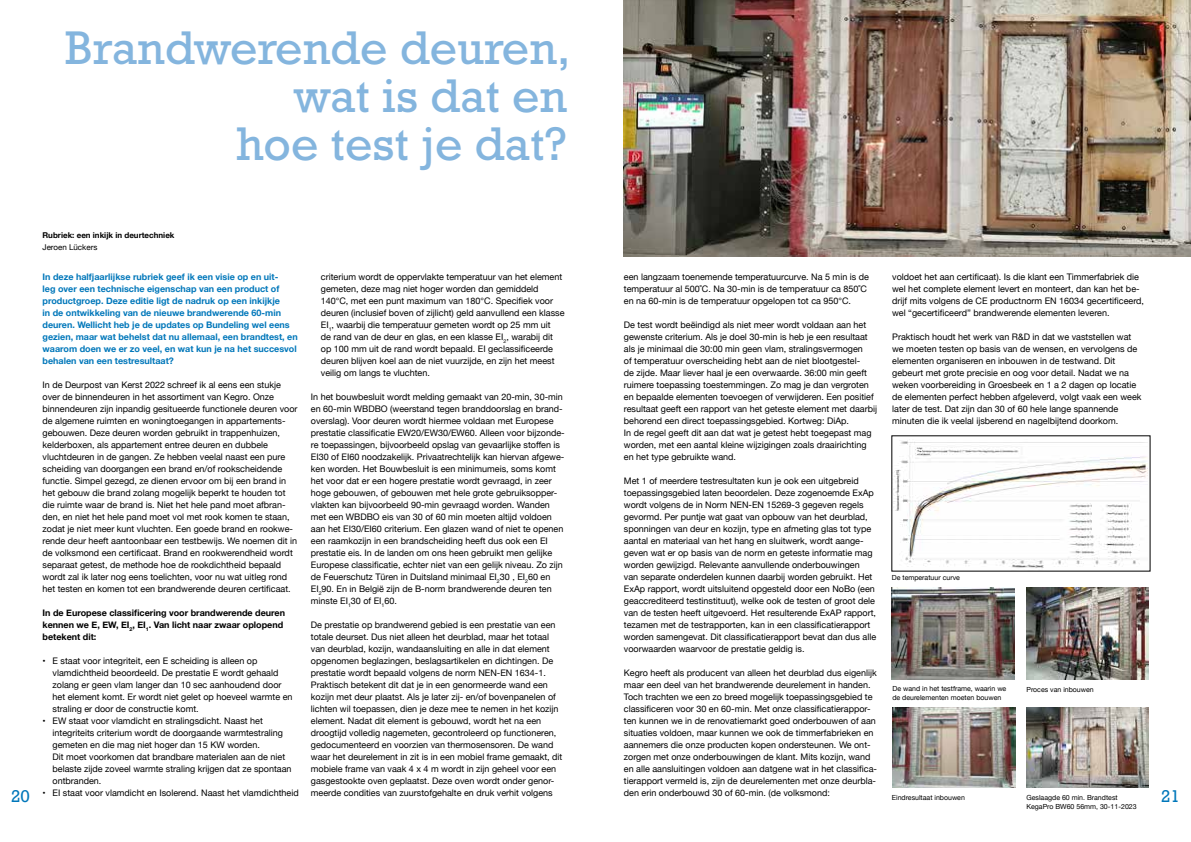
<style>
.page{position:relative;width:1191px;height:842px;background:#fff}
.page>*{position:absolute;margin:0;border:0;box-sizing:border-box;transform-origin:0 0}
.t1{font:48px/48px "Rockwell Std";color:#84b5de;text-align:right}
.t2{font:16px "Rockwell";color:#0077ba}
.t3{font:9px/12px "Helvetica Neue";color:#000}
.t4{font:700 9px/12px "Helvetica Neue";color:#0077ba}
.t5{font:700 9px/12px "Helvetica Neue";color:#000}
.t6{font:700 8px "Helvetica Neue";color:#000}
.t7{font:8px "Helvetica Neue";color:#000}
.t8{font:7px/9px "Helvetica Neue";color:#000}
</style>
<div class="page">
<img style="left:624px;top:0;width:567px;height:256px">
<img style="left:893px;top:441px;width:255px;height:127px">
<img style="left:1026px;top:588px;width:122px;height:91px">
<img style="left:891px;top:588px;width:123px;height:91px">
<img style="left:893px;top:708px;width:122px;height:80px">
<img style="left:1026px;top:708px;width:122px;height:80px">
<h1 class="t1" style="left:65px;top:24px;width:507px">Brandwerende deuren, wat is dat en<br>hoe test je dat?</h1>
<h2 class="t2" style="left:11px;top:787px;width:20px">20</h2>
<p class="t6" style="left:43px;top:229px;width:133px">Rubriek: een inkijk in deurtechniek</p>
<p class="t7" style="left:43px;top:242px;width:56px">Jeroen Lückers</p>
<p class="t4" style="left:43px;top:271px;width:257px">In deze halfjaarlijkse rubriek geef ik een visie op en uit-<br>leg over een technische eigenschap van een product of productgroep. Deze editie ligt de nadruk op een inkijkje<br>in de ontwikkeling van de nieuwe brandwerende 60-min deuren. Wellicht heb je de updates op Bundeling wel eens gezien, maar wat behelst dat nu allemaal, een brandtest, en waarom doen we er zo veel, en wat kun je na het succesvol behalen van een testresultaat?</p>
<p class="t3" style="left:43px;top:380px;width:256px">In de Deurpost van Kerst 2022 schreef ik al eens een stukje over de binnendeuren in het assortiment van Kegro. Onze binnendeuren zijn inpandig gesitueerde functionele deuren voor de algemene ruimten en woningtoegangen in appartements&shy;gebouwen. Deze deuren worden gebruikt in trappenhuizen, kelderboxen, als appartement entree deuren en dubbele vluchtdeuren in de gangen. Ze hebben veelal naast een pure scheiding van doorgangen een brand en/of rookscheidende functie. Simpel gezegd, ze dienen ervoor om bij een brand in het gebouw die brand zolang mogelijk beperkt te houden tot die ruimte waar de brand is. Niet het hele pand moet afbran&shy;den, en niet het hele pand moet vol met rook komen te staan, zodat je niet meer kunt vluchten. Een goede brand en rookwe&shy;rende deur heeft aantoonbaar een testbewijs. We noemen dit in de volksmond een certificaat. Brand en rookwerendheid wordt separaat getest, de methode hoe de rookdichtheid bepaald wordt zal ik later nog eens toelichten, voor nu wat uitleg rond het testen en komen tot een brandwerende deuren certificaat.</p>
<p class="t5" style="left:43px;top:607px;width:244px">In de Europese classificering voor brandwerende deuren kennen we E, EW, EI<sub>2</sub>, EI<sub>1</sub>. Van licht naar zwaar oplopend betekent dit:</p>
<p class="t3" style="left:53px;top:656px;width:241px;text-indent:-10px">• E staat voor integriteit, een E scheiding is alleen op vlamdichtheid beoordeeld. De prestatie E wordt gehaald zolang er geen vlam langer dan 10 sec aanhoudend door het element komt. Er wordt niet gelet op hoeveel warmte en straling er door de constructie komt.</p>
<p class="t3" style="left:53px;top:716px;width:240px;text-indent:-10px">• EW staat voor vlamdicht en stralingsdicht. Naast het integriteits criterium wordt de doorgaande warmtestraling gemeten en die mag niet hoger dan 15 KW worden.<br>Dit moet voorkomen dat brandbare materialen aan de niet belaste zijde zoveel warmte straling krijgen dat ze spontaan ontbranden.</p>
<p class="t3" style="left:43px;top:788px;width:258px">• EI staat voor vlamdicht en Isolerend. Naast het vlamdichtheid</p>
<p class="t3" style="left:321px;top:272px;width:245px">criterium wordt de oppervlakte temperatuur van het element gemeten, deze mag niet hoger worden dan gemiddeld 140°C, met een punt maximum van 180°C. Specifiek voor deuren (inclusief boven of zijlicht) geld aanvullend een klasse EI<sub>1</sub>, waarbij die temperatuur gemeten wordt op 25 mm uit<br>de rand van de deur en glas, en een klasse EI<sub>2</sub>, warabij dit op 100 mm uit de rand wordt bepaald. EI geclassificeerde deuren blijven koel aan de niet vuurzijde, en zijn het meest veilig om langs te vluchten.</p>
<p class="t3" style="left:311px;top:392px;width:255px">In het bouwbesluit wordt melding gemaakt van 20-min, 30-min en 60-min WBDBO (weerstand tegen branddoorslag en brand&shy;overslag). Voor deuren wordt hiermee voldaan met Europese prestatie classificatie EW20/EW30/EW60. Alleen voor bijzonde&shy;re toepassingen, bijvoorbeeld opslag van gevaarlijke stoffen is EI30 of EI60 noodzakelijk. Privaatrechtelijk kan hiervan afgewe&shy;ken worden. Het Bouwbesluit is een minimumeis, soms komt het voor dat er een hogere prestatie wordt gevraagd, in zeer hoge gebouwen, of gebouwen met hele grote gebruiksopper&shy;vlakten kan bijvoorbeeld 90-min gevraagd worden. Wanden met een WBDBO eis van 30 of 60 min moeten altijd voldoen aan het EI30/EI60 criterium. Een glazen wand of niet te openen een raamkozijn in een brandscheiding heeft dus ook een EI prestatie eis. In de landen om ons heen gebruikt men gelijke Europese classificatie, echter niet van een gelijk niveau. Zo zijn de Feuerschutz Türen in Duitsland minimaal EI<sub>2</sub>30 , EI<sub>2</sub>60 en EI<sub>2</sub>90. En in België zijn de B-norm brandwerende deuren ten minste EI<sub>1</sub>30 of EI<sub>1</sub>60.</p>
<p class="t3" style="left:311px;top:620px;width:253px">De prestatie op brandwerend gebied is een prestatie van een totale deurset. Dus niet alleen het deurblad, maar het totaal van deurblad, kozijn, wandaansluiting en alle in dat element opgenomen beglazingen, beslagsartikelen en dichtingen. De prestatie wordt bepaald volgens de norm NEN-EN 1634-1.<br>Praktisch betekent dit dat je in een genormeerde wand een kozijn met deur plaatst. Als je later zij- en/of bovenpanelen of lichten wil toepassen, dien je deze mee te nemen in het kozijn element. Nadat dit element is gebouwd, wordt het na een droogtijd volledig nagemeten, gecontroleerd op functioneren, gedocumenteerd en voorzien van thermosensoren. De wand waar het deurelement in zit is in een mobiel frame gemaakt, dit mobiele frame van vaak 4 x 4 m wordt in zijn geheel voor een gasgestookte oven geplaatst. Deze oven wordt onder genor&shy;meerde condities van zuurstofgehalte en druk verhit volgens</p>
<p class="t3" style="left:624px;top:272px;width:247px">een langzaam toenemende temperatuurcurve. Na 5 min is de temperatuur al 500˚C. Na 30-min is de temperatuur ca 850˚C en na 60-min is de temperatuur opgelopen tot ca 950°C.</p>
<p class="t3" style="left:624px;top:320px;width:255px">De test wordt beëindigd als niet meer wordt voldaan aan het gewenste criterium. Als je doel 30-min is heb je een resultaat als je minimaal die 30:00 min geen vlam, stralingsvermogen<br>of temperatuur overscheiding hebt aan de niet blootgestel-<br>de zijde. Maar liever haal je een overwaarde. 36:00 min geeft ruimere toepassing toestemmingen. Zo mag je dan vergroten en bepaalde elementen toevoegen of verwijderen. Een positief resultaat geeft een rapport van het geteste element met daarbij behorend een direct toepassingsgebied. Kortweg: DiAp.<br>In de regel geeft dit aan dat wat je getest hebt toegepast mag worden, met een aantal kleine wijzigingen zoals draairichting en het type gebruikte wand.</p>
<p class="t3" style="left:624px;top:476px;width:254px">Met 1 of meerdere testresultaten kun je ook een uitgebreid toepassingsgebied laten beoordelen. Deze zogenoemde ExAp wordt volgens de in Norm NEN-EN 15269-3 gegeven regels gevormd. Per puntje wat gaat van opbouw van het deurblad, sponningen van deur en kozijn, type en afmeting glas tot type aantal en materiaal van het hang en sluitwerk, wordt aange&shy;geven wat er op basis van de norm en geteste informatie mag worden gewijzigd. Relevante aanvullende onderbouwingen van separate onderdelen kunnen daarbij worden gebruikt. Het ExAp rapport, wordt uitsluitend opgesteld door een NoBo (een geaccrediteerd testinstituut), welke ook de testen of groot dele van de testen heeft uitgevoerd. Het resulterende ExAP rapport, tezamen met de testrapporten, kan in een classificatierapport worden samengevat. Dit classificatierapport bevat dan dus alle voorwaarden waarvoor de prestatie geldig is.</p>
<p class="t3" style="left:624px;top:668px;width:255px">Kegro heeft als producent van alleen het deurblad dus eigenlijk maar een deel van het brandwerende deurelement in handen.<br>Toch trachten we een zo breed mogelijk toepassingsgebied te classificeren voor 30 en 60-min. Met onze classificatierappor&shy;ten kunnen we in de renovatiemarkt goed onderbouwen of aan situaties voldoen, maar kunnen we ook de timmerfabrieken en aannemers die onze producten kopen ondersteunen. We ont&shy;zorgen met onze onderbouwingen de klant. Mits kozijn, wand en alle aansluitingen voldoen aan datgene wat in het classifica&shy;tierapport vermeld is, zijn de deurelementen met onze deurbla&shy;den erin onderbouwd 30 of 60-min. (de volksmond:</p>
<p class="t3" style="left:892px;top:272px;width:253px">voldoet het aan certificaat). Is die klant een Timmerfabriek die wel het complete element levert en monteert, dan kan het be&shy;drijf mits volgens de CE productnorm EN 16034 gecertificeerd, wel “gecertificeerd” brandwerende elementen leveren.</p>
<p class="t3" style="left:892px;top:332px;width:251px">Praktisch houdt het werk van R&amp;D in dat we vaststellen wat we moeten testen op basis van de wensen, en vervolgens de elementen organiseren en inbouwen in de testwand. Dit gebeurt met grote precisie en oog voor detail. Nadat we na weken voorbereiding in Groesbeek en 1 a 2 dagen op locatie de elementen perfect hebben afgeleverd, volgt vaak een week later de test. Dat zijn dan 30 of 60 hele lange spannende minuten die ik veelal ijsberend en nagelbijtend doorkom.</p>
<p class="t8" style="left:891px;top:574px;width:70px">De temperatuur curve</p>
<p class="t8" style="left:892px;top:685px;width:115px">De wand in het testframe, waarin we</p>
<p class="t8" style="left:1026px;top:685px;width:69px">Proces van inbouwen</p>
<p class="t8" style="left:892px;top:694px;width:110px">de deurelementen moeten bouwen</p>
<p class="t8" style="left:891px;top:793px;width:75px">Eindresultaat inbouwen</p>
<p class="t8" style="left:1026px;top:793px;width:112px">Geslaagde 60 min. Brandtest<br>KegaPro BW60 56mm, 30-11-2023</p>
<h2 class="t2" style="left:1161px;top:787px;width:20px">21</h2>
</div>
